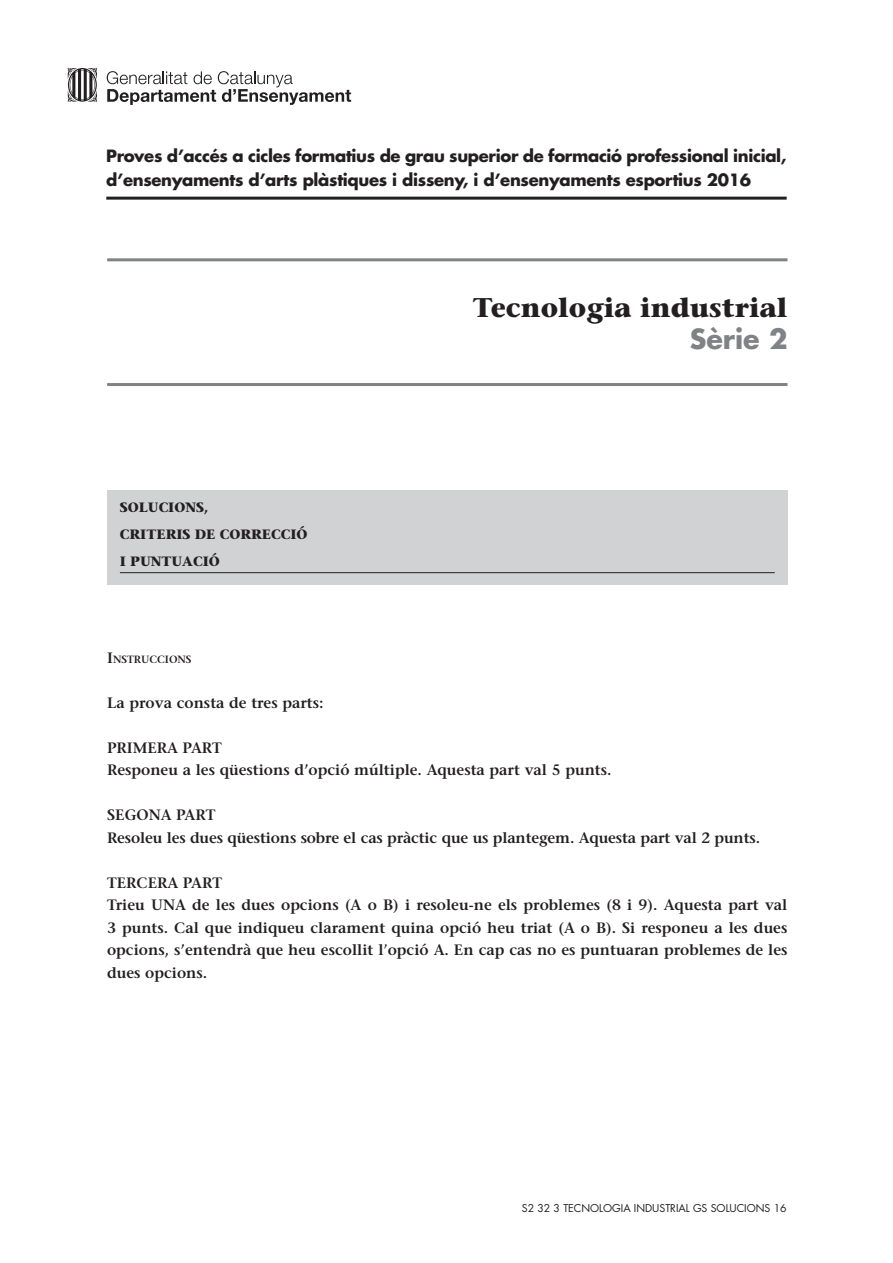
<style>
.page{position:relative;width:893px;height:1263px;background:#fff}
.page>*{position:absolute;margin:0;border:0;box-sizing:border-box;transform-origin:0 0}
.t1{font:700 27px "Stone Serif";color:#231f20}
.t2{font:700 27px "Futura";color:#808285}
.t3{font:700 16.5px/24px "Futura";letter-spacing:-.02em;color:#231f20}
.t4{font:600 15px/22.5px "Stone Serif";color:#231f20}
.t5{font:700 13.5px/27px "Stone Serif";color:#231f20}
.t6{font:10.5px "Futura";color:#231f20}
.t7{font:600 10.5px "Stone Serif";color:#231f20}
.s1{font-size:15px}
.s2{font-weight:400}
</style>
<div class="page">
<hr style="left:106px;top:197px;width:681px;height:3px;background:#231f20">
<div style="left:107px;top:490px;width:680px;height:95px;background:#d1d2d4"></div>
<hr style="left:120px;top:572px;width:655px;height:1px;background:#231f20">
<svg style="left:107px;top:71px;width:244px;height:34px"></svg>
<svg style="left:68px;top:68px;width:29px;height:34px"></svg>
<hr style="left:107px;top:258px;width:680px;height:3px;background:#808285">
<hr style="left:107px;top:383px;width:680px;height:3px;background:#808285">
<p class="t3" style="left:106px;top:144px;width:682px">Proves d’accés a cicles formatius de grau superior de formació professional inicial, d’ensenyaments d’arts plàstiques i disseny, i d’ensenyaments esportius 2016</p>
<p class="t5" style="left:120px;top:494px;width:189px">SOLUCIONS,<br>CRITERIS DE CORRECCIÓ<br>I PUNTUACIÓ</p>
<h1 class="t1" style="left:473px;top:290px;width:316px">Tecnologia industrial</h1>
<h1 class="t2" style="left:690px;top:321px;width:99px">Sèrie 2</h1>
<p class="t7" style="left:107px;top:653px;width:86px"><span class="s1">I</span>NSTRUCCIONS</p>
<p class="t4" style="left:107px;top:691px;width:218px">La prova consta de tres parts:</p>
<p class="t4" style="left:107px;top:736px;width:506px">PRIMERA PART<br>Responeu a les qüestions d’opció múltiple. Aquesta part val 5 punts.</p>
<p class="t4" style="left:107px;top:804px;width:654px">SEGONA PART<br>Resoleu les dues qüestions sobre el cas pràctic que us plantegem. Aquesta part val 2 punts.</p>
<p class="t4" style="left:107px;top:871px;width:682px">TERCERA PART<br>Trieu UNA de les dues opcions (A o B) i resoleu-ne els problemes (8 i 9). Aquesta part val 3 punts. Cal que indiqueu clarament quina opció heu triat (A o B). Si responeu a les dues opcions, s’entendrà que heu escollit l<span class="s2">’</span>opció A. En cap cas no es puntuaran problemes de les dues opcions.</p>
<p class="t6" style="left:522px;top:1201px;width:266px">S2 32 3 TECNOLOGIA INDUSTRIAL GS SOLUCIONS 16</p>
</div>
